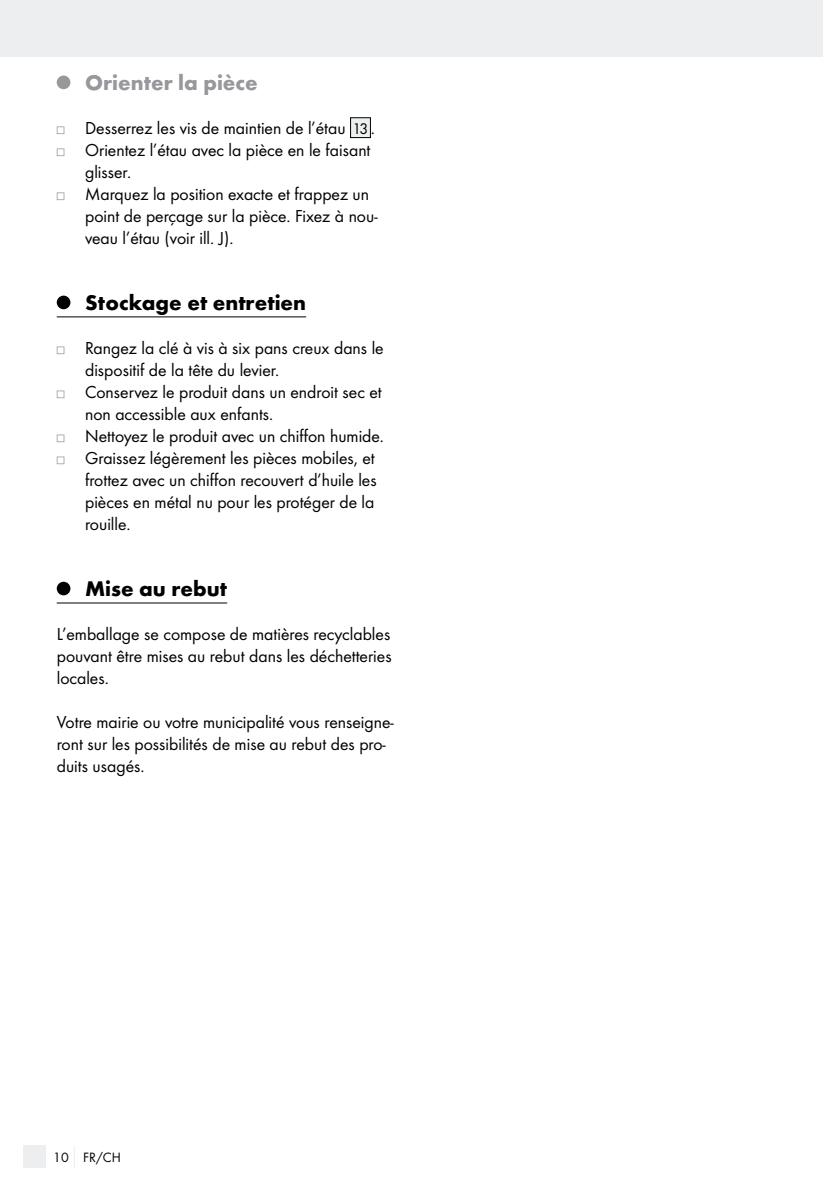
<style>
.page{position:relative;width:823px;height:1191px;background:#fff}
.page>*{position:absolute;margin:0;border:0;box-sizing:border-box;transform-origin:0 0}
.t1{font:700 22px "Futura";color:#000}
.t2{font:700 22px "Futura";color:#97979c}
.t3{font:18px/22px "Futura Boo";color:#000}
.t4{font:14px "Futura Boo";color:#000}
.s1{font-size:16px}
</style>
<div class="page">
<div style="left:0;top:0;width:822px;height:57px;background:#eceeef"></div>
<div style="left:23px;top:1145px;width:22px;height:23px;background:#eceeef"></div>
<svg style="left:74px;top:1146px;width:1px;height:22px"></svg>
<hr style="left:57px;top:316px;width:249px;height:1px;background:#000">
<hr style="left:57px;top:602px;width:170px;height:1px;background:#000">
<div style="left:57px;top:76px;width:13px;height:13px;background:#97979c;border-radius:50%"></div>
<svg style="left:57px;top:126px;width:7px;height:8px"></svg>
<div style="left:350px;top:118px;width:20px;height:20px;background:#eceeef"></div>
<div style="left:350px;top:117px;width:21px;height:21px;border:1px solid #000"></div>
<svg style="left:57px;top:148px;width:7px;height:8px"></svg>
<svg style="left:57px;top:192px;width:7px;height:8px"></svg>
<div style="left:57px;top:296px;width:13px;height:13px;background:#000;border-radius:50%"></div>
<svg style="left:57px;top:346px;width:7px;height:8px"></svg>
<svg style="left:57px;top:390px;width:7px;height:8px"></svg>
<svg style="left:57px;top:434px;width:7px;height:8px"></svg>
<svg style="left:57px;top:456px;width:7px;height:8px"></svg>
<div style="left:57px;top:582px;width:13px;height:13px;background:#000;border-radius:50%"></div>
<p class="t2" style="left:85px;top:69px;width:174px">Orienter la pièce</p>
<p class="t3" style="left:85px;top:117px;width:294px">Desserrez les vis de maintien de l’étau <span class="s1">13</span> .<br>Orientez l’étau avec la pièce en le faisant glisser.<br>Marquez la position exacte et frappez un point de perçage sur la pièce. Fixez à nou&shy;veau l’étau (voir ill. J).</p>
<p class="t1" style="left:85px;top:289px;width:222px">Stockage et entretien</p>
<p class="t3" style="left:85px;top:337px;width:300px">Rangez la clé à vis à six pans creux dans le dispositif de la tête du levier.<br>Conservez le produit dans un endroit sec et non accessible aux enfants.<br>Nettoyez le produit avec un chiffon humide.<br>Graissez légèrement les pièces mobiles, et frottez avec un chiffon recouvert d’huile les pièces en métal nu pour les protéger de la rouille.</p>
<p class="t1" style="left:85px;top:575px;width:143px">Mise au rebut</p>
<p class="t3" style="left:57px;top:623px;width:336px;text-align:justify">L’emballage se compose de matières recyclables pouvant être mises au rebut dans les déchetteries locales.</p>
<p class="t3" style="left:57px;top:711px;width:338px">Votre mairie ou votre municipalité vous renseigne&shy;ront sur les possibilités de mise au rebut des pro&shy;duits usagés.</p>
<p class="t4" style="left:53px;top:1149px;width:69px">10 FR/CH</p>
</div>
